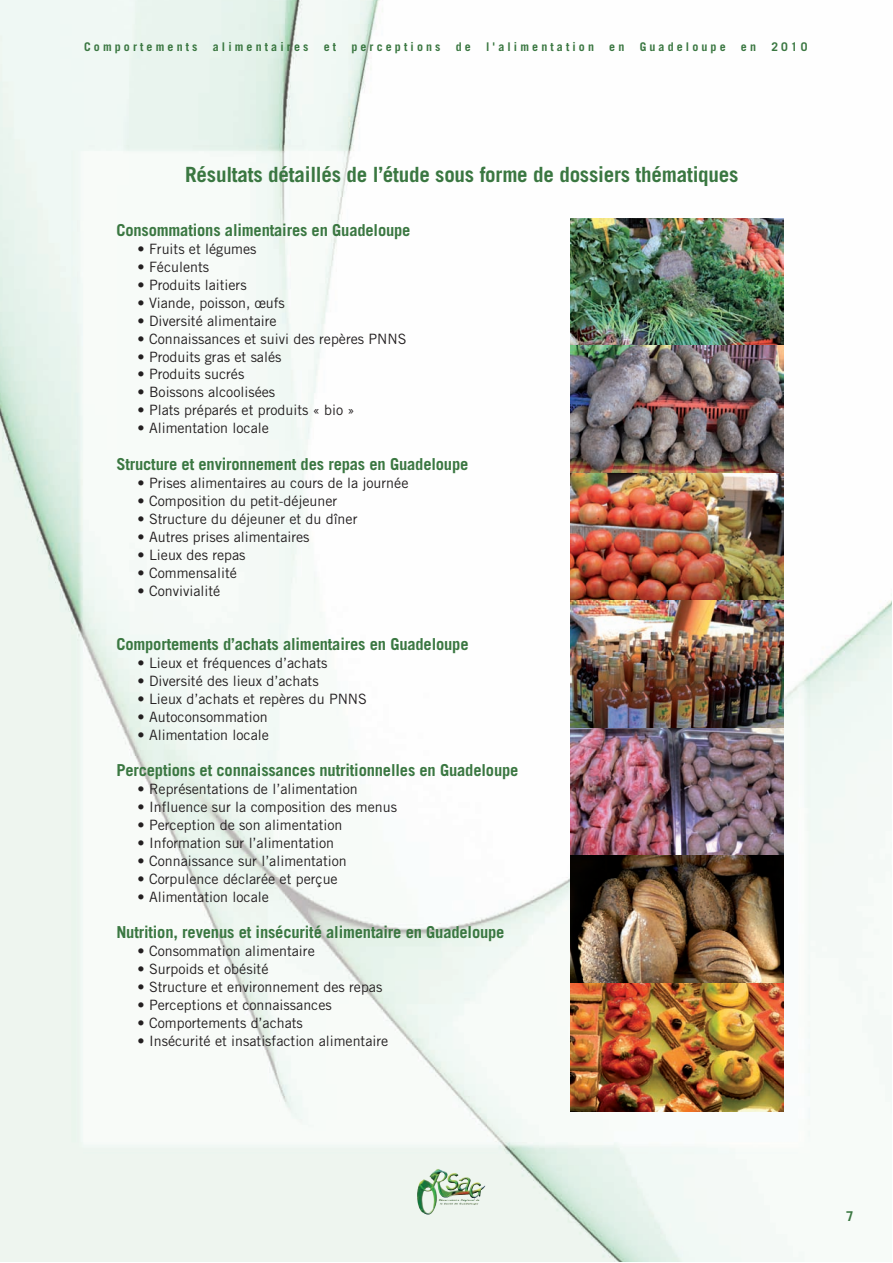
<style>
.page{position:relative;width:893px;height:1263px;background:#fff}
.page>*{position:absolute;margin:0;border:0;box-sizing:border-box;transform-origin:0 0}
.t1{font:700 21px "Trade Gothic";letter-spacing:-.01em;color:#3a7741}
.t2{font:700 16.5px "Trade Gothic";letter-spacing:-.01em;color:#3a7741}
.t3{font:14.25px "Trade Gothic";color:#231f20}
.t4{font:700 13.5px "Trade Gothic";color:#3a7741}
.t5{font:700 12px "Trade Gothic";letter-spacing:.26em;color:#3a7741}
</style>
<div class="page">
<img style="left:0;top:0;width:891px;height:1262px">
<svg style="left:436px;top:1169px;width:12px;height:13px"></svg>
<img style="left:570px;top:218px;width:213px;height:893px">
<p class="t5" style="left:84px;top:42px;width:115px">Comportements</p>
<p class="t5" style="left:213px;top:42px;width:97px">alimentaires</p>
<p class="t5" style="left:324px;top:42px;width:14px">e t</p>
<p class="t5" style="left:351px;top:42px;width:91px">perceptions</p>
<p class="t5" style="left:456px;top:42px;width:17px">d e</p>
<p class="t5" style="left:486px;top:42px;width:109px">l'alimentation</p>
<p class="t5" style="left:609px;top:42px;width:17px">e n</p>
<p class="t5" style="left:639px;top:42px;width:88px">Guadeloupe</p>
<p class="t5" style="left:741px;top:42px;width:17px">e n</p>
<p class="t5" style="left:771px;top:42px;width:38px">2010</p>
<h1 class="t1" style="left:185px;top:166px;width:555px">Résultats détaillés de l’étude sous forme de dossiers thématiques</h1>
<p class="t2" style="left:116px;top:224px;width:296px">Consommations alimentaires en Guadeloupe</p>
<p class="t3" style="left:138px;top:243px;width:120px">• Fruits et légumes</p>
<p class="t3" style="left:138px;top:261px;width:73px">• Féculents</p>
<p class="t3" style="left:138px;top:279px;width:111px">• Produits laitiers</p>
<p class="t3" style="left:138px;top:297px;width:149px">• Viande, poisson, œufs</p>
<p class="t3" style="left:138px;top:315px;width:141px">• Diversité alimentaire</p>
<p class="t3" style="left:138px;top:333px;width:270px">• Connaissances et suivi des repères PNNS</p>
<p class="t3" style="left:138px;top:351px;width:145px">• Produits gras et salés</p>
<p class="t3" style="left:138px;top:369px;width:108px">• Produits sucrés</p>
<p class="t3" style="left:138px;top:387px;width:139px">• Boissons alcoolisées</p>
<p class="t3" style="left:138px;top:405px;width:218px">• Plats préparés et produits « bio »</p>
<p class="t3" style="left:138px;top:423px;width:133px">• Alimentation locale</p>
<p class="t2" style="left:116px;top:458px;width:353px">Structure et environnement des repas en Guadeloupe</p>
<p class="t3" style="left:138px;top:477px;width:272px">• Prises alimentaires au cours de la journée</p>
<p class="t3" style="left:138px;top:495px;width:201px">• Composition du petit-déjeuner</p>
<p class="t3" style="left:138px;top:513px;width:221px">• Structure du déjeuner et du dîner</p>
<p class="t3" style="left:138px;top:531px;width:173px">• Autres prises alimentaires</p>
<p class="t3" style="left:138px;top:549px;width:109px">• Lieux des repas</p>
<p class="t3" style="left:138px;top:567px;width:101px">• Commensalité</p>
<p class="t3" style="left:138px;top:585px;width:84px">• Convivialité</p>
<p class="t2" style="left:116px;top:638px;width:354px">Comportements d’achats alimentaires en Guadeloupe</p>
<p class="t3" style="left:138px;top:657px;width:191px">• Lieux et fréquences d’achats</p>
<p class="t3" style="left:138px;top:675px;width:183px">• Diversité des lieux d’achats</p>
<p class="t3" style="left:138px;top:693px;width:231px">• Lieux d’achats et repères du PNNS</p>
<p class="t3" style="left:138px;top:711px;width:132px">• Autoconsommation</p>
<p class="t3" style="left:138px;top:729px;width:133px">• Alimentation locale</p>
<p class="t2" style="left:116px;top:764px;width:403px">Perceptions et connaissances nutritionnelles en Guadeloupe</p>
<p class="t3" style="left:138px;top:783px;width:222px">• Représentations de l’alimentation</p>
<p class="t3" style="left:138px;top:801px;width:261px">• Influence sur la composition des menus</p>
<p class="t3" style="left:138px;top:819px;width:206px">• Perception de son alimentation</p>
<p class="t3" style="left:138px;top:837px;width:198px">• Information sur l’alimentation</p>
<p class="t3" style="left:138px;top:855px;width:211px">• Connaissance sur l’alimentation</p>
<p class="t3" style="left:138px;top:873px;width:202px">• Corpulence déclarée et perçue</p>
<p class="t3" style="left:138px;top:891px;width:133px">• Alimentation locale</p>
<p class="t2" style="left:116px;top:926px;width:390px">Nutrition, revenus et insécurité alimentaire en Guadeloupe</p>
<p class="t3" style="left:138px;top:945px;width:179px">• Consommation alimentaire</p>
<p class="t3" style="left:138px;top:963px;width:132px">• Surpoids et obésité</p>
<p class="t3" style="left:138px;top:981px;width:246px">• Structure et environnement des repas</p>
<p class="t3" style="left:138px;top:999px;width:196px">• Perceptions et connaissances</p>
<p class="t3" style="left:138px;top:1017px;width:167px">• Comportements d’achats</p>
<p class="t3" style="left:138px;top:1035px;width:252px">• Insécurité et insatisfaction alimentaire</p>
<p class="t4" style="left:846px;top:1211px;width:9px">7</p>
</div>
